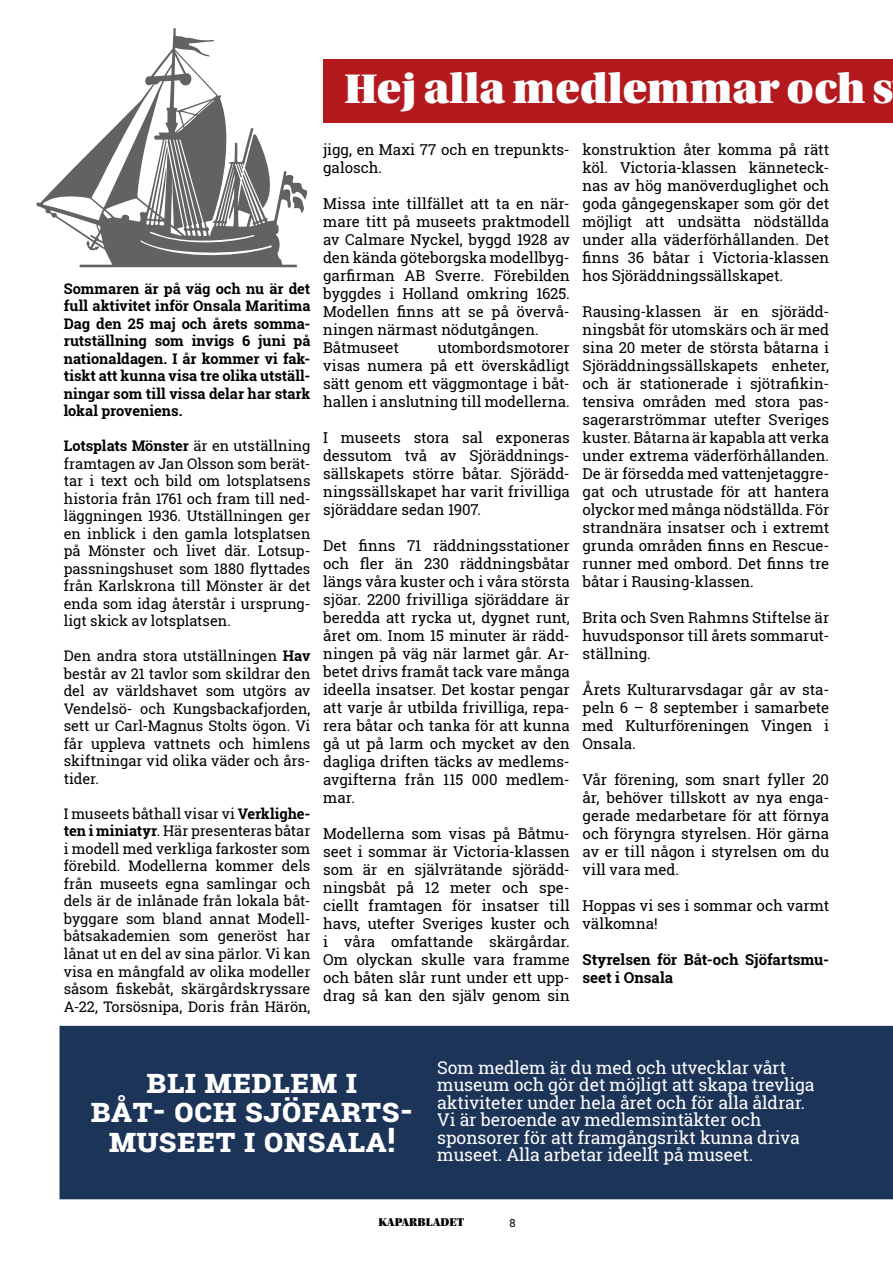
<style>
.page{position:relative;width:893px;height:1263px;background:#fff}
.page>*{position:absolute;margin:0;border:0;box-sizing:border-box;transform-origin:0 0}
.t1{font:43.8px "Utopia Std Black Headline";color:#fff}
.t2{font:700 33.6px/29.2px "Roboto Slab";letter-spacing:-.005em;color:#fff;text-align:center}
.t3{font:17.55px/17.5px "Roboto Slab";letter-spacing:-.005em;color:#fff}
.t4{font:15px/18px "Roboto Slab";color:#000;text-align:justify}
.t5{font:700 15px/18px "Roboto Slab";color:#000}
.t6{font:14.55px/17.5px "Roboto Slab";color:#000;text-align:justify}
.t7{font:700 14.55px/17.5px "Roboto Slab";color:#000;text-align:justify}
.t8{font:12px "Utopia Std Black Headline";letter-spacing:.01em;color:#000}
.t9{font:11.1px "Roboto Slab";color:#000}
.s1{font-weight:700}
</style>
<div class="page">
<div style="left:324px;top:60px;width:569px;height:63px;background:#b4191e"></div>
<div style="left:60px;top:1026px;width:833px;height:173px;background:#1d3459"></div>
<svg style="left:36px;top:28px;width:272px;height:239px"></svg>
<p class="t7" style="left:64px;top:279px;width:248px">Sommaren är på väg och nu är det full aktivitet inför Onsala Maritima Dag den 25 maj och årets somma&shy;rutställning som invigs 6 juni på nationaldagen. I år kommer vi fak&shy;tiskt att kunna visa tre olika utställ&shy;ningar som till vissa delar har stark lokal proveniens.</p>
<p class="t6" style="left:64px;top:437px;width:248px"><span class="s1">Lotsplats Mönster</span> är en utställning framtagen av Jan Olsson som berät&shy;tar i text och bild om lotsplatsens historia från 1761 och fram till ned&shy;läggningen 1936. Utställningen ger en inblick i den gamla lotsplatsen på Mönster och livet där. Lotsup&shy;passningshuset som 1880 flyttades från Karlskrona till Mönster är det enda som idag återstår i ursprung&shy;ligt skick av lotsplatsen.</p>
<p class="t6" style="left:64px;top:647px;width:248px">Den andra stora utställningen <span class="s1">Hav </span>består av 21 tavlor som skildrar den del av världshavet som utgörs av Vendelsö- och Kungsbackafjorden, sett ur Carl-Magnus Stolts ögon. Vi får uppleva vattnets och himlens skiftningar vid olika väder och års&shy;tider.</p>
<p class="t6" style="left:64px;top:805px;width:248px">I museets båthall visar vi <span class="s1">Verklighe&shy;ten i miniatyr</span>. Här presenteras båtar i modell med verkliga farkoster som förebild. Modellerna kommer dels från museets egna samlingar och dels är de inlånade från lokala båt&shy;byggare som bland annat Modell&shy;båtsakademien som generöst har lånat ut en del av sina pärlor. Vi kan visa en mångfald av olika modeller såsom fiskebåt, skärgårdskryssare A-22, Torsösnipa, Doris från Härön,</p>
<h1 class="t1" style="left:344px;top:66px;width:550px">Hej alla medlemmar och s</h1>
<p class="t4" style="left:323px;top:140px;width:248px">jigg, en Maxi 77 och en trepunkts&shy;galosch.</p>
<p class="t4" style="left:323px;top:194px;width:248px;text-align:left">Missa inte tillfället att ta en när&shy;mare titt på museets praktmodell av Calmare Nyckel, byggd 1928 av den kända göteborgska modellbyg&shy;garfirman AB Sverre. Förebilden byggdes i Holland omkring 1625.<br>Modellen finns att se på övervå&shy;ningen närmast nödutgången.<br>Båtmuseet</p>
<p class="t4" style="left:323px;top:338px;width:248px;text-indent:115px">utombordsmotorer visas numera på ett överskådligt sätt genom ett väggmontage i båt&shy;hallen i anslutning till modellerna.</p>
<p class="t4" style="left:323px;top:428px;width:248px">I museets stora sal exponeras dessutom två av Sjöräddnings&shy;sällskapets större båtar. Sjörädd&shy;ningssällskapet har varit frivilliga sjöräddare sedan 1907.</p>
<p class="t4" style="left:323px;top:536px;width:248px">Det finns 71 räddningsstationer och fler än 230 räddningsbåtar längs våra kuster och i våra största sjöar. 2200 frivilliga sjöräddare är beredda att rycka ut, dygnet runt, året om. Inom 15 minuter är rädd&shy;ningen på väg när larmet går. Ar&shy;betet drivs framåt tack vare många ideella insatser. Det kostar pengar att varje år utbilda frivilliga, repa&shy;rera båtar och tanka för att kunna gå ut på larm och mycket av den dagliga driften täcks av medlems&shy;avgifterna från 115 000 medlem&shy;mar.</p>
<p class="t4" style="left:323px;top:824px;width:248px">Modellerna som visas på Båtmu&shy;seet i sommar är Victoria-klassen som är en självrätande sjörädd&shy;ningsbåt på 12 meter och spe&shy;ciellt framtagen för insatser till havs, utefter Sveriges kuster och i våra omfattande skärgårdar.<br>Om olyckan skulle vara framme och båten slår runt under ett upp&shy;drag så kan den själv genom sin</p>
<p class="t4" style="left:583px;top:140px;width:248px">konstruktion åter komma på rätt köl. Victoria-klassen känneteck&shy;nas av hög manöverduglighet och goda gångegenskaper som gör det möjligt att undsätta nödställda under alla väderförhållanden. Det finns 36 båtar i Victoria-klassen hos Sjöräddningssällskapet.</p>
<p class="t4" style="left:583px;top:302px;width:248px">Rausing-klassen är en sjörädd&shy;ningsbåt för utomskärs och är med sina 20 meter de största båtarna i Sjöräddningssällskapets enheter, och är stationerade i sjötrafikin&shy;tensiva områden med stora pas&shy;sagerarströmmar utefter Sveriges kuster. Båtarna är kapabla att verka under extrema väderförhållanden.<br>De är försedda med vattenjetaggre&shy;gat och utrustade för att hantera olyckor med många nödställda. För strandnära insatser och i extremt grunda områden finns en Rescue&shy;runner med ombord. Det finns tre båtar i Rausing-klassen.</p>
<p class="t4" style="left:583px;top:608px;width:248px">Brita och Sven Rahmns Stiftelse är huvudsponsor till årets sommarut&shy;ställning.</p>
<p class="t4" style="left:583px;top:680px;width:248px">Årets Kulturarvsdagar går av sta&shy;peln 6 – 8 september i samarbete med Kulturföreningen Vingen i Onsala.</p>
<p class="t4" style="left:583px;top:770px;width:248px">Vår förening, som snart fyller 20 år, behöver tillskott av nya enga&shy;gerade medarbetare för att förnya och föryngra styrelsen. Hör gärna av er till någon i styrelsen om du vill vara med.</p>
<p class="t4" style="left:583px;top:896px;width:248px">Hoppas vi ses i sommar och varmt välkomna!</p>
<p class="t5" style="left:583px;top:950px;width:248px">Styrelsen för Båt-och Sjöfartsmu&shy;seet i Onsala</p>
<h2 class="t2" style="left:91px;top:1066px;width:324px">Bli medlem i<br>Båt- och Sjöfarts&shy;museet i Onsala!</h2>
<p class="t3" style="left:437px;top:1058px;width:379px">Som medlem är du med och utvecklar vårt museum och gör det möjligt att skapa trevliga aktiviteter under hela året och för alla åldrar.<br>Vi är beroende av medlemsintäkter och sponsorer för att framgångsrikt kunna driva museet. Alla arbetar ideellt på museet.</p>
<p class="t8" style="left:379px;top:1215px;width:87px">KAPARBLADET</p>
<p class="t9" style="left:509px;top:1215px;width:8px">8</p>
</div>
